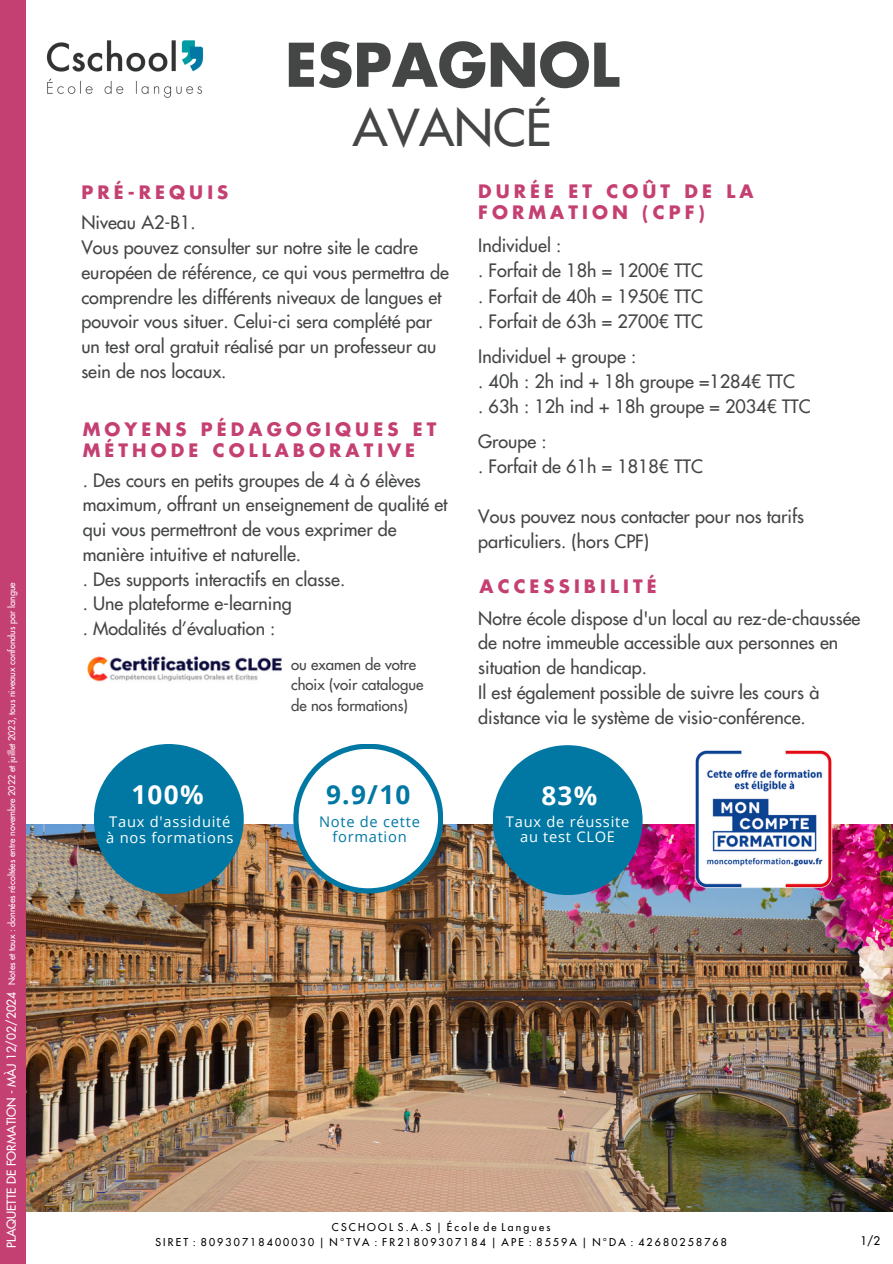
<style>
.page{position:relative;width:893px;height:1264px;background:#fff}
.page>*{position:absolute;margin:0;border:0;box-sizing:border-box;transform-origin:0 0}
.t1{font:700 58.5px "Futura Std";color:#444645}
.t2{font:500 49.5px "Futura Std";color:#444645}
.t3{font:700 26.1px "Open Sans";letter-spacing:.05em;color:#fff}
.t4{font:700 26.1px "Open Sans";color:#0078a3}
.t5{font:500 18px/24.8px "Futura Std";color:#444645}
.t6{font:700 18px/21.3px "Futura Std";letter-spacing:.225em;color:#c54072}
.t7{font:500 15px/20.2px "Futura Std";color:#444645}
.t8{font:14.7px/15.8px "Open Sans";letter-spacing:.05em;color:#fff}
.t9{font:14.7px/15.8px "Open Sans";letter-spacing:.05em;color:#0078a3;text-align:center}
.t10{font:500 12px "Futura Std";color:#fff}
.t11{font:500 11.55px "Futura Std";color:#000}
.t12{font:500 10.5px "Futura Std";letter-spacing:.205em;color:#000}
.t13{font:500 9px "Futura Std";color:#fff}
</style>
<div class="page">
<img style="left:26px;top:824px;width:866px;height:387px">
<div style="left:0;top:0;width:26px;height:1263px;background:#c54072"></div>
<img style="left:87px;top:656px;width:195px;height:26px">
<img style="left:46px;top:40px;width:158px;height:58px">
<img style="left:692px;top:750px;width:142px;height:140px">
<svg style="left:94px;top:744px;width:150px;height:149px;background:#2c87a7"></svg>
<svg style="left:293px;top:744px;width:150px;height:149px"></svg>
<svg style="left:492px;top:745px;width:150px;height:150px;background:#2d86a8"></svg>
<p class="t13" style="left:8px;top:984px;width:403px;rotate:-90deg">Notes et taux : données récoltées entre novembre 2022 et juillet 2023, tous niveaux confondus par langue</p>
<p class="t10" style="left:6px;top:1247px;width:258px;rotate:-90deg">PLAQUETTE DE FORMATION - MÀJ 12/02/2024</p>
<p class="t1" style="left:285px;top:38px;width:336px">ESPAGNOL</p>
<p class="t2" style="left:353px;top:106px;width:200px">AVANCÉ</p>
<h3 class="t6" style="left:81px;top:182px;width:148px">PRÉ-REQUIS</h3>
<h1 class="t5" style="left:81px;top:211px;width:369px">Niveau A2-B1.<br>Vous pouvez consulter sur notre site le cadre européen de référence, ce qui vous permettra de comprendre les différents niveaux de langues et pouvoir vous situer. Celui-ci sera complété par un test oral gratuit réalisé par un professeur au sein de nos locaux.</h1>
<h3 class="t6" style="left:83px;top:419px;width:355px">MOYENS PÉDAGOGIQUES ET<br>MÉTHODE COLLABORATIVE</h3>
<p class="t5" style="left:83px;top:468px;width:366px">. Des cours en petits groupes de 4 à 6 élèves maximum, offrant un enseignement de qualité et qui vous permettront de vous exprimer de manière intuitive et naturelle.<br>. Des supports interactifs en classe.<br>. Une plateforme e-learning<br>. Modalités d’évaluation :</p>
<h4 class="t7" style="left:291px;top:655px;width:134px">ou examen de votre choix (voir catalogue de nos formations)</h4>
<h2 class="t3" style="left:131px;top:776px;width:74px">100%</h2>
<h3 class="t3" style="left:121px;top:777px;width:74px">100%</h3>
<h2 class="t4" style="left:326px;top:775px;width:86px">9.9/10</h2>
<h6 class="t8" style="left:106px;top:813px;width:129px">Taux d'assiduité à nos formations</h6>
<h6 class="t9" style="left:319px;top:813px;width:102px">Note de cette formation</h6>
<h4 class="t6" style="left:478px;top:181px;width:277px">DURÉE ET COÛT DE LA<br>FORMATION (CPF)</h4>
<h2 class="t5" style="left:478px;top:234px;width:226px">Individuel :<br>. Forfait de 18h = 1200€ TTC . Forfait de 40h = 1950€ TTC . Forfait de 63h = 2700€ TTC</h2>
<p class="t5" style="left:478px;top:344px;width:334px">Individuel + groupe :<br>. 40h : 2h ind + 18h groupe =1284€ TTC<br>. 63h : 12h ind + 18h groupe = 2034€ TTC</p>
<p class="t5" style="left:478px;top:429px;width:226px">Groupe :<br>. Forfait de 61h = 1818€ TTC</p>
<p class="t5" style="left:478px;top:504px;width:327px">Vous pouvez nous contacter pour nos tarifs particuliers. (hors CPF)</p>
<h3 class="t6" style="left:479px;top:577px;width:179px">ACCESSIBILITÉ</h3>
<h4 class="t5" style="left:478px;top:606px;width:383px">Notre école dispose d'un local au rez-de-chaussée de notre immeuble accessible aux personnes en situation de handicap.<br>Il est également possible de suivre les cours à distance via le système de visio-conférence.</h4>
<p class="t3" style="left:541px;top:777px;width:57px">83%</p>
<h6 class="t8" style="left:506px;top:813px;width:125px;text-align:center">Taux de réussite au test CLOE</h6>
<h4 class="t12" style="left:332px;top:1222px;width:166px">CSCHOOL S.A.S | École de</h4>
<h4 class="t12" style="left:501px;top:1222px;width:50px">Langues</h4>
<h4 class="t12" style="left:155px;top:1237px;width:216px">SIRET : 80930718400030 | N°TVA</h4>
<h4 class="t12" style="left:374px;top:1237px;width:354px">: FR21809307184 | APE : 8559A | N°DA : 42680258768</h4>
<h4 class="t11" style="left:860px;top:1235px;width:21px">1/2</h4>
</div>
